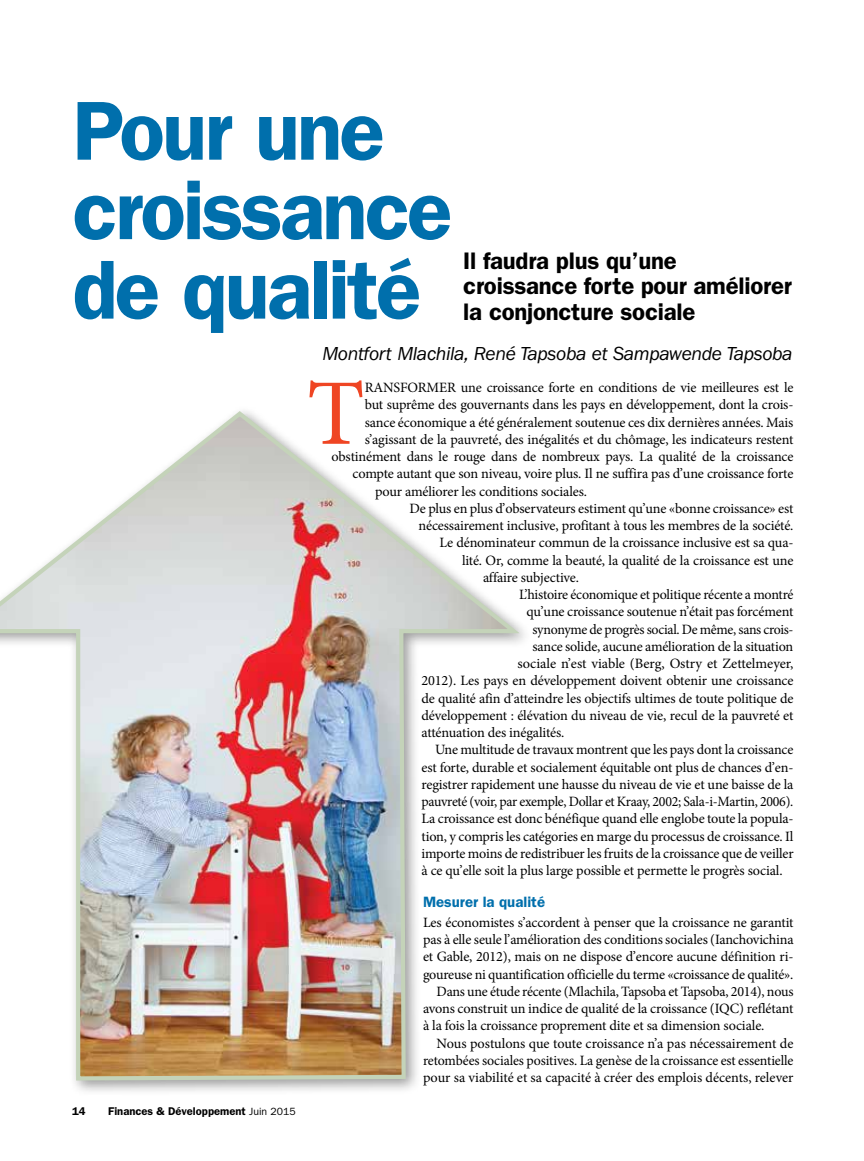
<style>
.page{position:relative;width:864px;height:1161px;background:#fff}
.page>*{position:absolute;margin:0;border:0;box-sizing:border-box;transform-origin:0 0}
.t1{font:93.9px "Minion Pro";color:#ef4523}
.t2{font:600 84px/79.5px "ITC Franklin Gothic Std";letter-spacing:-.035em;color:#006fac}
.t3{font:600 24px/25.5px "ITC Franklin Gothic Std";letter-spacing:-.01em;color:#000}
.t4{font:italic 19.5px "ITC Franklin Gothic Std";letter-spacing:-.02em;color:#000}
.t5{font:600 15px "ITC Franklin Gothic Std";color:#006fac}
.t6{font:14.25px "Minion Pro";letter-spacing:-.015em;color:#000}
.t7{font:600 11.25px "ITC Franklin Gothic Std";color:#000}
.s1{font-weight:400;font-size:10.5px}
</style>
<div class="page">
<div style="left:0;top:405px;width:533px;height:691px;background:#000;opacity:.4"></div>
<img style="left:0;top:408px;width:520px;height:675px">
<h2 class="t2" style="left:72px;top:91px;width:382px">Pour une croissance de qualité</h2>
<h3 class="t3" style="left:463px;top:248px;width:330px">Il faudra plus qu’une croissance forte pour améliorer la conjoncture sociale</h3>
<h3 class="t4" style="left:322px;top:343px;width:472px">Montfort Mlachila, René Tapsoba et Sampawende Tapsoba</h3>
<p class="t7" style="left:72px;top:1104px;width:15px">14</p>
<p class="t7" style="left:108px;top:1104px;width:189px">Finances &amp; Développement <span class="s1">Juin 2015</span></p>
<h1 class="t1" style="left:307px;top:351px;width:59px">T</h1>
<p class="t6" style="left:365px;top:378px;width:430px">RANSFORMER une croissance forte en conditions de vie meilleures est le</p>
<p class="t6" style="left:365px;top:395px;width:430px">but suprême des gouvernants dans les pays en développement, dont la crois-</p>
<p class="t6" style="left:365px;top:412px;width:430px">sance économique a été généralement soutenue ces dix dernières années. Mais</p>
<p class="t6" style="left:365px;top:430px;width:430px">s’agissant de la pauvreté, des inégalités et du chômage, les indicateurs restent</p>
<p class="t6" style="left:332px;top:447px;width:464px">obstinément dans le rouge dans de nombreux pays. La qualité de la croissance</p>
<p class="t6" style="left:353px;top:464px;width:442px">compte autant que son niveau, voire plus. Il ne suffira pas d’une croissance forte</p>
<p class="t6" style="left:375px;top:481px;width:214px">pour améliorer les conditions sociales.</p>
<p class="t6" style="left:410px;top:499px;width:386px">De plus en plus d’observateurs estiment qu’une «bonne croissance» est</p>
<p class="t6" style="left:418px;top:516px;width:376px">nécessairement inclusive, profitant à tous les membres de la société.</p>
<p class="t6" style="left:440px;top:533px;width:356px">Le dénominateur commun de la croissance inclusive est sa qua-</p>
<p class="t6" style="left:462px;top:550px;width:333px">lité. Or, comme la beauté, la qualité de la croissance est une</p>
<p class="t6" style="left:483px;top:568px;width:98px">affaire subjective.</p>
<p class="t6" style="left:519px;top:585px;width:276px">L’histoire économique et politique récente a montré</p>
<p class="t6" style="left:526px;top:602px;width:268px">qu’une croissance soutenue n’était pas forcément</p>
<p class="t6" style="left:532px;top:619px;width:263px">synonyme de progrès social. De même, sans crois-</p>
<p class="t6" style="left:532px;top:637px;width:262px">sance solide, aucune amélioration de la situation</p>
<p class="t6" style="left:518px;top:654px;width:278px">sociale n’est viable (Berg, Ostry et Zettelmeyer,</p>
<p class="t6" style="left:422px;top:671px;width:374px">2012). Les pays en développement doivent obtenir une croissance</p>
<p class="t6" style="left:422px;top:688px;width:374px">de qualité afin d’atteindre les objectifs ultimes de toute politique de</p>
<p class="t6" style="left:422px;top:706px;width:374px">développement : élévation du niveau de vie, recul de la pauvreté et</p>
<p class="t6" style="left:422px;top:723px;width:144px">atténuation des inégalités.</p>
<p class="t6" style="left:435px;top:740px;width:360px">Une multitude de travaux montrent que les pays dont la croissance</p>
<p class="t6" style="left:422px;top:757px;width:374px">est forte, durable et socialement équitable ont plus de chances d’en-</p>
<p class="t6" style="left:422px;top:775px;width:373px">registrer rapidement une hausse du niveau de vie et une baisse de la</p>
<p class="t6" style="left:422px;top:792px;width:373px">pauvreté (voir, par exemple, Dollar et Kraay, 2002; Sala-i-Martin, 2006).</p>
<p class="t6" style="left:422px;top:809px;width:374px">La croissance est donc bénéfique quand elle englobe toute la popula-</p>
<p class="t6" style="left:422px;top:826px;width:373px">tion, y compris les catégories en marge du processus de croissance. Il</p>
<p class="t6" style="left:422px;top:844px;width:374px">importe moins de redistribuer les fruits de la croissance que de veiller</p>
<p class="t6" style="left:422px;top:861px;width:363px">à ce qu’elle soit la plus large possible et permette le progrès social.</p>
<p class="t5" style="left:423px;top:893px;width:124px">Mesurer la qualité</p>
<p class="t6" style="left:423px;top:913px;width:372px">Les économistes s’accordent à penser que la croissance ne garantit</p>
<p class="t6" style="left:423px;top:930px;width:372px">pas à elle seule l’amélioration des conditions sociales (Ianchovichina</p>
<p class="t6" style="left:423px;top:947px;width:372px">et Gable, 2012), mais on ne dispose d’encore aucune définition ri-</p>
<p class="t6" style="left:423px;top:964px;width:372px">goureuse ni quantification officielle du terme «croissance de qualité».</p>
<p class="t6" style="left:436px;top:982px;width:358px">Dans une étude récente (Mlachila, Tapsoba et Tapsoba, 2014), nous</p>
<p class="t6" style="left:423px;top:999px;width:372px">avons construit un indice de qualité de la croissance (IQC) reflétant</p>
<p class="t6" style="left:423px;top:1016px;width:343px">à la fois la croissance proprement dite et sa dimension sociale.</p>
<p class="t6" style="left:436px;top:1033px;width:359px">Nous postulons que toute croissance n’a pas nécessairement de</p>
<p class="t6" style="left:423px;top:1051px;width:372px">retombées sociales positives. La genèse de la croissance est essentielle</p>
<p class="t6" style="left:423px;top:1068px;width:372px">pour sa viabilité et sa capacité à créer des emplois décents, relever</p>
</div>
